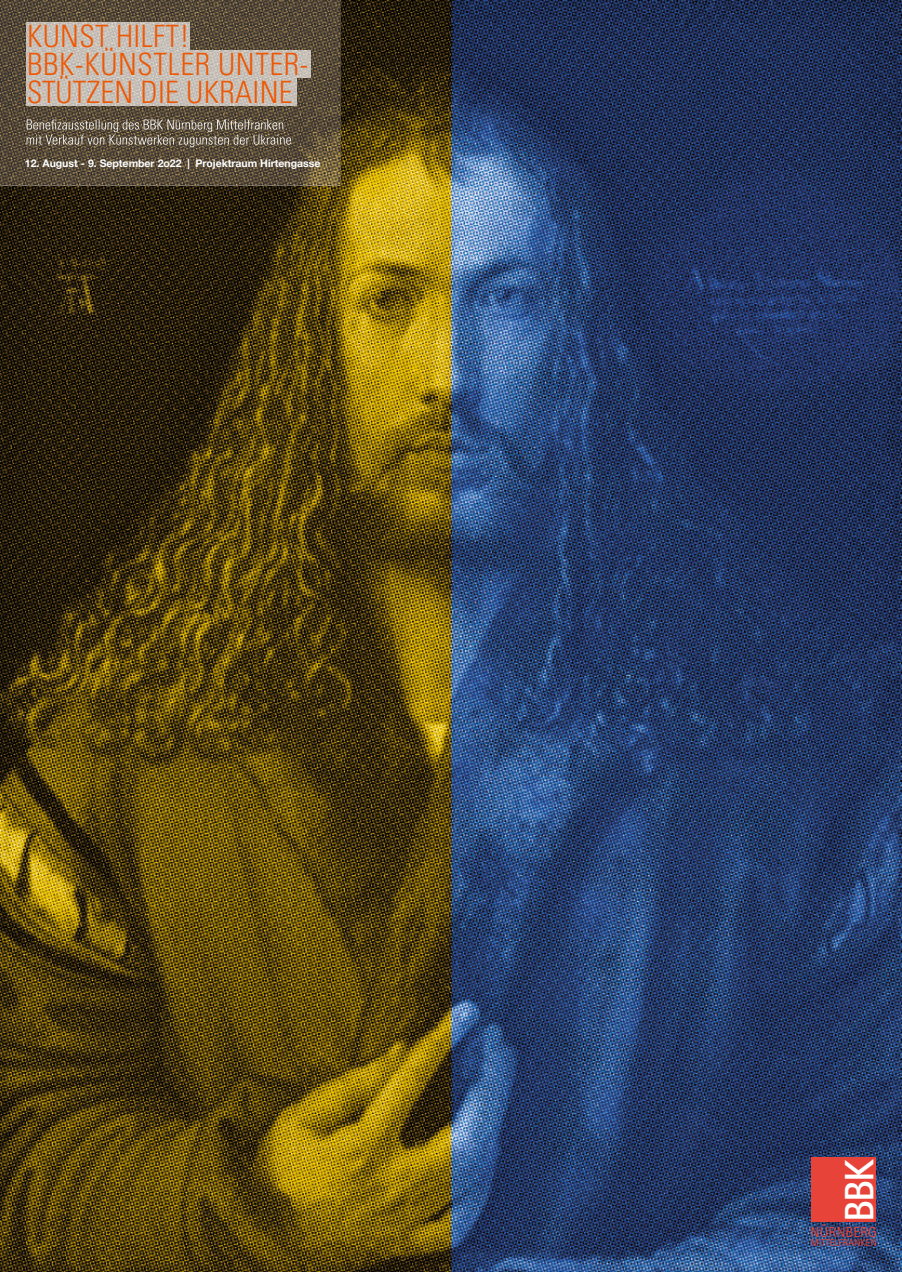
<style>
.page{position:relative;width:902px;height:1272px;background:#fff}
.page>*{position:absolute;margin:0;border:0;box-sizing:border-box;transform-origin:0 0}
.t1{font:700 41.1px "Rotis Sans Serif";color:#fff}
.t2{font:300 condensed 30.75px/27.9px "Univers";letter-spacing:.01em;color:#ec5805}
.t3{font:14.7px "Rotis Sans Serif";color:#e84338}
.t4{font:700 10.5px "Helvetica Neue";color:#fff}
.t5{font:10.05px "Rotis Sans Serif";color:#e84338}
</style>
<div class="page">
<img style="left:0;top:0;width:901px;height:1271px">
<img style="left:0;top:0;width:340px;height:186px">
<div style="left:811px;top:1157px;width:64px;height:64px;background:#e84338"></div>
<img style="left:26px;top:23px;width:163px;height:26px">
<img style="left:26px;top:51px;width:284px;height:26px">
<img style="left:26px;top:79px;width:270px;height:26px">
<img style="left:27px;top:119px;width:257px;height:13px">
<img style="left:27px;top:134px;width:264px;height:13px">
<h2 class="t2" style="left:27px;top:22px;width:283px">KUNST HILFT!<br>BBK-KÜNSTLER UNTER-<br>STÜTZEN DIE UKRAINE</h2>
<p class="t4" style="left:25px;top:155px;width:297px">12. August - 9. September 2o22 | Projektraum Hirtengasse</p>
<h1 class="t1" style="left:833px;top:1221px;width:64px;rotate:-90deg">BBK</h1>
<p class="t5" style="left:810px;top:1236px;width:67px">MITTELFRANKEN</p>
<h3 class="t3" style="left:810px;top:1222px;width:68px">NÜRNBERG</h3>
</div>
